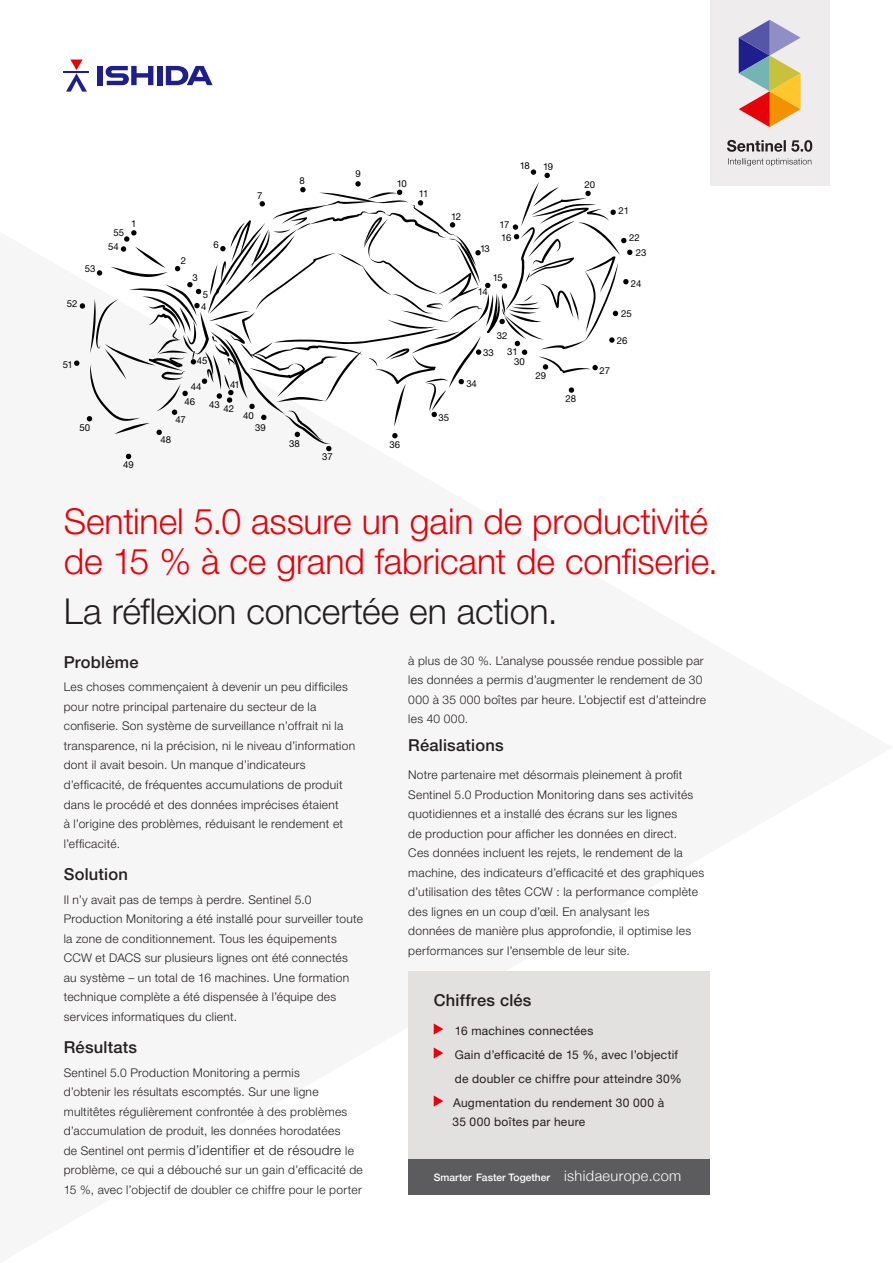
<style>
.page{position:relative;width:893px;height:1263px;background:#fff}
.page>*{position:absolute;margin:0;border:0;box-sizing:border-box;transform-origin:0 0}
.t1{font:300 35.7px/39.8px "Helvetica Neue LT Std";letter-spacing:-.005em;color:#e6000a}
.t2{font:300 35.7px "Helvetica Neue LT Std";letter-spacing:-.005em;color:#231f20}
.t3{font:500 16.5px "Helvetica Neue LT Std";letter-spacing:.015em;color:#231f20}
.t4{font:300 13.5px "Helvetica Neue LT Std";letter-spacing:.02em;color:#231f20}
.t5{font:300 12px/19.5px "Helvetica Neue LT Std";letter-spacing:.025em;color:#231f20}
.t6{font:12px/24px "Helvetica Neue LT Std";letter-spacing:.025em;color:#231f20}
.t7{font:500 10.2px "Helvetica Neue";color:#fff}
.t8{font:9.6px/14.4px "Helvetica Neue LT Std";color:#000}
.s1{font-size:12px}
.s2{font-weight:300;font-size:14.55px}
</style>
<div class="page">
<div style="left:710px;top:0;width:119px;height:185px;background:#eeecec"></div>
<svg style="left:739px;top:20px;width:62px;height:107px"></svg>
<svg style="left:727px;top:140px;width:85px;height:12px"></svg>
<svg style="left:728px;top:158px;width:83px;height:8px"></svg>
<svg style="left:64px;top:60px;width:25px;height:32px"></svg>
<div style="left:157px;top:66px;width:5px;height:19px;background:#1e1e8c"></div>
<svg style="left:106px;top:66px;width:47px;height:19px"></svg>
<div style="left:98px;top:66px;width:5px;height:19px;background:#1e1e8c"></div>
<svg style="left:166px;top:66px;width:47px;height:19px"></svg>
<div style="left:408px;top:972px;width:302px;height:187px;background:#e3e0e0"></div>
<div style="left:408px;top:1159px;width:302px;height:36px;background:#5c5c5f"></div>
<svg style="left:434px;top:1023px;width:9px;height:11px"></svg>
<svg style="left:434px;top:1047px;width:9px;height:11px"></svg>
<svg style="left:434px;top:1095px;width:9px;height:11px"></svg>
<svg style="left:74px;top:169px;width:558px;height:290px"></svg>
<p class="t8" style="left:299px;top:174px;width:7px">8</p>
<p class="t8" style="left:355px;top:167px;width:7px">9</p>
<p class="t8" style="left:397px;top:176px;width:11px">10</p>
<p class="t8" style="left:520px;top:158px;width:12px">18</p>
<p class="t8" style="left:543px;top:159px;width:12px">19</p>
<p class="t8" style="left:584px;top:177px;width:12px">20</p>
<p class="t8" style="left:257px;top:188px;width:7px">7</p>
<p class="t8" style="left:419px;top:187px;width:11px">11</p>
<p class="t8" style="left:85px;top:262px;width:12px">53</p>
<p class="t8" style="left:67px;top:296px;width:12px">52</p>
<p class="t8" style="left:114px;top:226px;width:12px">55</p>
<p class="t8" style="left:108px;top:239px;width:12px">54</p>
<p class="t8" style="left:131px;top:216px;width:7px">1</p>
<p class="t8" style="left:181px;top:254px;width:7px">2</p>
<p class="t8" style="left:192px;top:271px;width:7px">3</p>
<p class="t8" style="left:213px;top:237px;width:7px">6</p>
<p class="t8" style="left:203px;top:287px;width:7px">5</p>
<p class="t8" style="left:201px;top:300px;width:7px">4</p>
<p class="t8" style="left:451px;top:209px;width:12px">12</p>
<p class="t8" style="left:499px;top:217px;width:11px">17</p>
<p class="t8" style="left:501px;top:230px;width:12px">16</p>
<p class="t8" style="left:480px;top:241px;width:11px">13</p>
<p class="t8" style="left:478px;top:285px;width:12px">14</p>
<p class="t8" style="left:493px;top:270px;width:12px">15</p>
<p class="t8" style="left:497px;top:328px;width:12px">32</p>
<p class="t8" style="left:619px;top:203px;width:12px">21</p>
<p class="t8" style="left:636px;top:231px;width:12px;text-indent:-7px">22<br>23</p>
<p class="t8" style="left:631px;top:276px;width:12px">24</p>
<p class="t8" style="left:621px;top:307px;width:12px">25</p>
<p class="t8" style="left:617px;top:333px;width:12px">26</p>
<p class="t8" style="left:63px;top:357px;width:12px">51</p>
<p class="t8" style="left:79px;top:420px;width:12px">50</p>
<p class="t8" style="left:197px;top:353px;width:12px">45</p>
<p class="t8" style="left:184px;top:379px;width:19px;line-height:15px;text-indent:6px">44<br>46</p>
<p class="t8" style="left:175px;top:412px;width:12px">47</p>
<p class="t8" style="left:230px;top:377px;width:11px">41</p>
<p class="t8" style="left:224px;top:401px;width:12px">42</p>
<p class="t8" style="left:209px;top:397px;width:12px">43</p>
<p class="t8" style="left:243px;top:408px;width:12px">40</p>
<p class="t8" style="left:255px;top:420px;width:12px">39</p>
<p class="t8" style="left:439px;top:410px;width:12px">35</p>
<p class="t8" style="left:483px;top:345px;width:12px">33</p>
<p class="t8" style="left:466px;top:376px;width:12px">34</p>
<p class="t8" style="left:507px;top:344px;width:12px">31</p>
<p class="t8" style="left:514px;top:354px;width:12px">30</p>
<p class="t8" style="left:535px;top:368px;width:12px">29</p>
<p class="t8" style="left:566px;top:391px;width:12px">28</p>
<p class="t8" style="left:600px;top:363px;width:12px">27</p>
<p class="t8" style="left:161px;top:432px;width:12px">48</p>
<p class="t8" style="left:289px;top:436px;width:12px">38</p>
<p class="t8" style="left:390px;top:437px;width:12px">36</p>
<p class="t8" style="left:123px;top:458px;width:12px">49</p>
<p class="t8" style="left:322px;top:449px;width:12px">37</p>
<p class="t1" style="left:64px;top:501px;width:656px">Sentinel 5.0 assure un gain de productivité de 15 % à ce grand fabricant de confiserie.</p>
<p class="t2" style="left:64px;top:589px;width:495px">La réflexion concertée en action.</p>
<p class="t3" style="left:64px;top:652px;width:76px">Problème</p>
<p class="t5" style="left:64px;top:677px;width:293px">Les choses commençaient à devenir un peu difficiles pour notre principal partenaire du secteur de la confiserie. Son système de surveillance n’offrait ni la transparence, ni la précision, ni le niveau d’information dont il avait besoin. Un manque d’indicateurs d’efficacité, de fréquentes accumulations de produit dans le procédé et des données imprécises étaient<br>à l’origine des problèmes, réduisant le rendement et l’efficacité.</p>
<p class="t3" style="left:64px;top:864px;width:66px">Solution</p>
<p class="t5" style="left:64px;top:889px;width:301px">Il n’y avait pas de temps à perdre. Sentinel 5.0<br>Production Monitoring a été installé pour surveiller toute la zone de conditionnement. Tous les équipements CCW et DACS sur plusieurs lignes ont été connectés au système – un total de 16 machines. Une formation technique complète a été dispensée à l’équipe des services informatiques du client.</p>
<p class="t3" style="left:64px;top:1037px;width:75px">Résultats</p>
<p class="t5" style="left:64px;top:1062px;width:285px">Sentinel 5.0 Production Monitoring a permis d’obtenir les résultats escomptés. Sur une ligne multitêtes régulièrement confrontée à des problèmes d’accumulation de produit, les données horodatées</p>
<p class="t4" style="left:64px;top:1141px;width:292px"><span class="s1">de Sentinel ont permis</span> d’identifier et de résoudre <span class="s1">le</span></p>
<p class="t5" style="left:64px;top:1160px;width:301px">problème, ce qui a débouché sur un gain d’efficacité de<br>15 %, avec l’objectif de doubler ce chiffre pour le porter</p>
<p class="t5" style="left:408px;top:650px;width:299px">à plus de 30 %. L’analyse poussée rendue possible par les données a permis d’augmenter le rendement de 30<br>000 à 35 000 boîtes par heure. L’objectif est d’atteindre les 40 000.</p>
<p class="t3" style="left:408px;top:735px;width:97px">Réalisations</p>
<p class="t5" style="left:408px;top:765px;width:297px">Notre partenaire met désormais pleinement à profit Sentinel 5.0 Production Monitoring dans ses activités quotidiennes et a installé des écrans sur les lignes<br>de production pour afficher les données en direct.<br>Ces données incluent les rejets, le rendement de la machine, des indicateurs d’efficacité et des graphiques d’utilisation des têtes CCW : la performance complète des lignes en un coup d’œil. En analysant les<br>données de manière plus approfondie, il optimise les performances sur l’ensemble de leur site.</p>
<p class="t3" style="left:434px;top:991px;width:99px">Chiffres clés</p>
<p class="t6" style="left:455px;top:1018px;width:140px">16 machines connectées</p>
<p class="t6" style="left:455px;top:1042px;width:229px">Gain d’efficacité de 15 %, avec l’objectif de doubler ce chiffre pour atteindre 30%</p>
<p class="t6" style="left:453px;top:1090px;width:213px">Augmentation du rendement 30 000 à</p>
<p class="t6" style="left:452px;top:1109px;width:134px">35 000 boîtes par heure</p>
<p class="t7" style="left:434px;top:1169px;width:249px">Smarter Faster Together <span class="s2">ishidaeurope.com</span></p>
</div>
